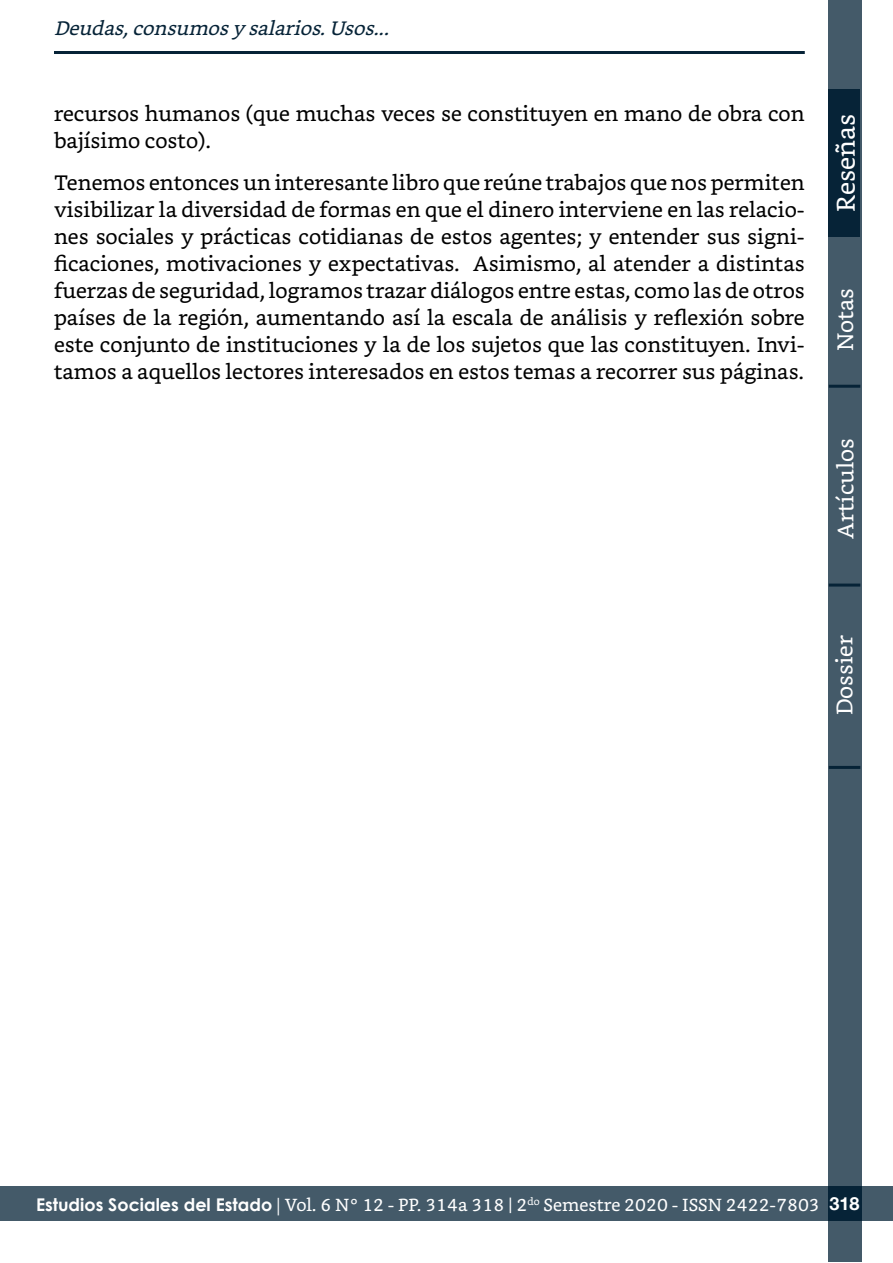
<style>
.page{position:relative;width:893px;height:1263px;background:#fff}
.page>*{position:absolute;margin:0;border:0;box-sizing:border-box;transform-origin:0 0}
.t1{font:25.5px "Bookerly";color:#fff}
.t2{font:22.5px "Bookerly";color:#fff}
.Cuerpo{font:21px/27px "Bookerly";color:#000}
.t3{font:italic 19.5px "Bookerly";color:#062337}
.t4{font:700 18px "Helvetica Neue";color:#fff}
.t5{font:17.55px "Bookerly";color:#fff}
.s1{font-family:"Century Gothic";font-weight:700}
.s2{font-family:"Minion Pro"}
</style>
<div class="page">
<div style="left:828px;top:0;width:33px;height:1261px;background:#445a69"></div>
<div style="left:0;top:1187px;width:893px;height:34px;background:#445a69"></div>
<div style="left:829px;top:89px;width:31px;height:148px;background:#062337"></div>
<hr style="left:829px;top:385px;width:31px;height:3px;background:#062337">
<hr style="left:829px;top:584px;width:31px;height:3px;background:#062337">
<hr style="left:829px;top:766px;width:31px;height:3px;background:#062337">
<div style="left:828px;top:1187px;width:33px;height:34px;background:#062337"></div>
<hr style="left:54px;top:51px;width:751px;height:3px;background:#062337">
<p class="t3" style="left:54px;top:17px;width:344px">Deudas,consumosysalarios.Usos...</p>
<p class="Cuerpo" style="left:54px;top:100px;width:752px">recursos humanos (que muchas veces se constituyen en mano de obra con bajísimo costo).</p>
<p class="Cuerpo" style="left:54px;top:169px;width:752px;text-align:justify">Tenemos entonces un interesante libro que reúne trabajos que nos permiten visibilizar la diversidad de formas en que el dinero interviene en las relacio&shy;nes sociales y prácticas cotidianas de estos agentes; y entender sus signi&shy;ficaciones, motivaciones y expectativas. Asimismo, al atender a distintas fuerzas de seguridad, logramos trazar diálogos entre estas, como las de otros países de la región, aumentando así la escala de análisis y reflexión sobre este conjunto de instituciones y la de los sujetos que las constituyen. Invi&shy;tamos a aquellos lectores interesados en estos temas a recorrer sus páginas.</p>
<p class="t1" style="left:831px;top:212px;width:100px;rotate:-90deg">Reseñas</p>
<p class="t2" style="left:832px;top:351px;width:65px;rotate:-90deg">Notas</p>
<p class="t2" style="left:833px;top:539px;width:102px;rotate:-90deg">Artículos</p>
<p class="t2" style="left:832px;top:715px;width:82px;rotate:-90deg">Dossier</p>
<p class="t5" style="left:36px;top:1194px;width:785px"><span class="s1">Estudios Sociales del Estado</span> <span class="s2">|</span> Vol. 6 N° 12 - PP. 314a 318 | 2<sup>do</sup> Semestre 2020 - ISSN 2422-7803</p>
<p class="t4" style="left:829px;top:1192px;width:32px">318</p>
</div>
